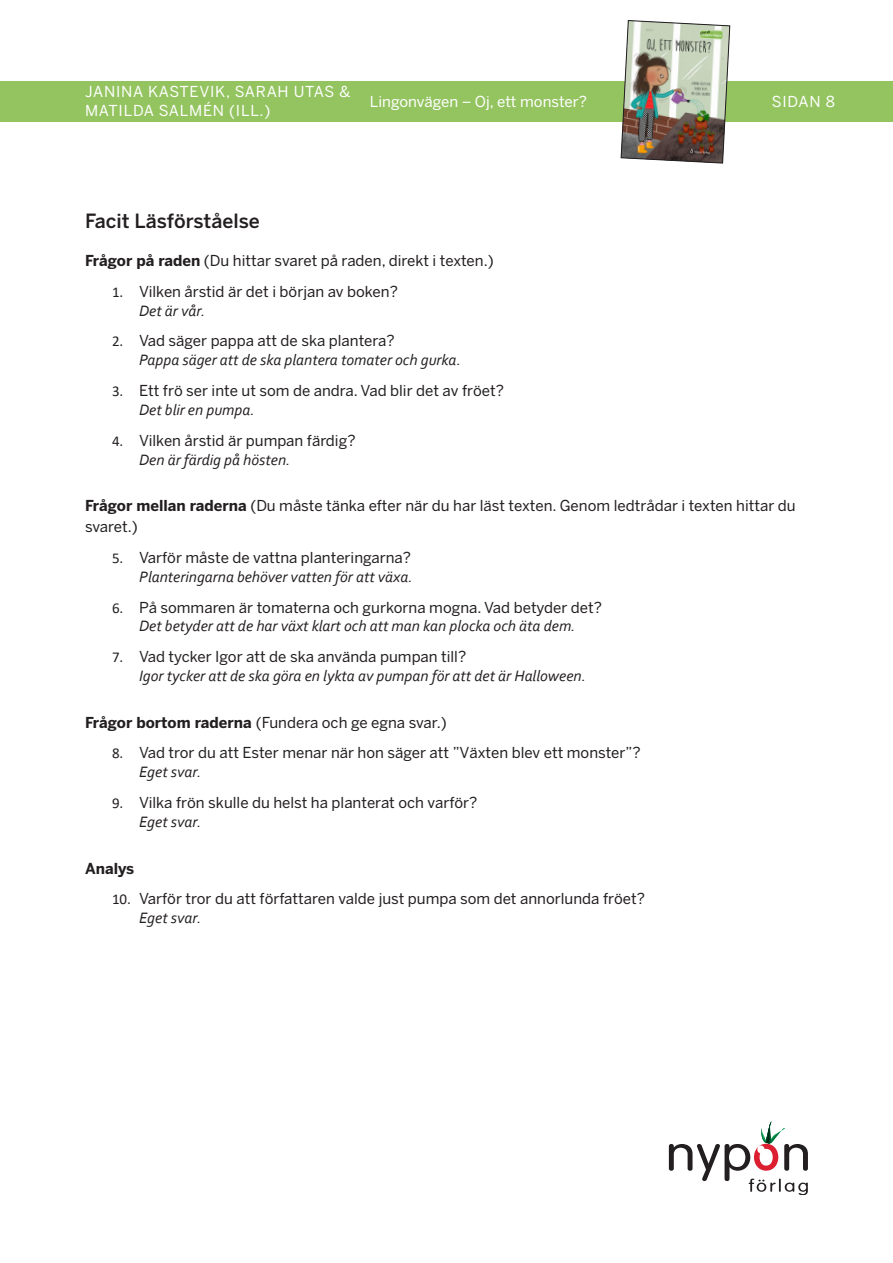
<style>
.page{position:relative;width:893px;height:1263px;background:#fff}
.page>*{position:absolute;margin:0;border:0;box-sizing:border-box;transform-origin:0 0}
.t1{font:500 19.5px "Benton Sans";color:#231f20}
.Svar__Lärarmaterial{font:italic 15.75px "Corbel";color:#231f20}
.Mellanrubik{font:15px/21px "Benton Sans";color:#231f20}
.t2{font:15px/19.5px "Benton Sans";letter-spacing:.05em;color:#fff}
.t3{font:15px "Benton Sans";color:#fff}
.t4{font:15px "Benton Sans";letter-spacing:.025em;color:#fff}
.Mellanrubik-2{font:700 15px "Benton Sans";color:#231f20}
.s1{font-weight:700}
.s2{font-family:"Calibri"}
</style>
<div class="page">
<div style="left:0;top:81px;width:893px;height:40px;background:#94c460"></div>
<svg style="left:669px;top:1121px;width:139px;height:74px"></svg>
<img style="left:621px;top:20px;width:109px;height:144px">
<p class="t2" style="left:85px;top:82px;width:267px">JANINA KASTEVIK, SARAH UTAS &amp;<br>MATILDA SALMÉN (ILL.)</p>
<p class="t3" style="left:370px;top:93px;width:219px">Lingonvägen – Oj, ett monster?</p>
<p class="t4" style="left:772px;top:93px;width:64px">SIDAN 8</p>
<h1 class="t1" style="left:85px;top:210px;width:176px">Facit Läsförståelse</h1>
<p class="Mellanrubik" style="left:85px;top:250px;width:410px"><span class="s1">Frågor på raden</span> (Du hittar svaret på raden, direkt i texten.)</p>
<p class="Mellanrubik" style="left:112px;top:281px;width:287px"><span class="s2">1.</span> Vilken årstid är det i början av boken?</p>
<p class="Svar__Lärarmaterial" style="left:139px;top:301px;width:68px">Det är vår.</p>
<p class="Mellanrubik" style="left:112px;top:331px;width:284px"><span class="s2">2.</span> Vad säger pappa att de ska plantera?</p>
<p class="Svar__Lärarmaterial" style="left:139px;top:350px;width:323px">Pappa säger att de ska plantera tomater och gurka.</p>
<p class="Mellanrubik" style="left:112px;top:380px;width:394px"><span class="s2">3.</span> Ett frö ser inte ut som de andra. Vad blir det av fröet?</p>
<p class="Svar__Lärarmaterial" style="left:139px;top:400px;width:117px">Det blir en pumpa.</p>
<p class="Mellanrubik" style="left:112px;top:430px;width:245px"><span class="s2">4.</span> Vilken årstid är pumpan färdig?</p>
<p class="Svar__Lärarmaterial" style="left:139px;top:450px;width:153px">Den är färdig på hösten.</p>
<p class="Mellanrubik" style="left:85px;top:495px;width:712px"><span class="s1">Frågor mellan raderna</span> (Du måste tänka efter när du har läst texten. Genom ledtrådar i texten hittar du svaret.)</p>
<p class="Mellanrubik" style="left:112px;top:547px;width:300px"><span class="s2">5.</span> Varför måste de vattna planteringarna?</p>
<p class="Svar__Lärarmaterial" style="left:139px;top:567px;width:275px">Planteringarna behöver vatten för att växa.</p>
<p class="Mellanrubik" style="left:112px;top:597px;width:491px"><span class="s2">6.</span> På sommaren är tomaterna och gurkorna mogna. Vad betyder det?</p>
<p class="Svar__Lärarmaterial" style="left:139px;top:616px;width:438px">Det betyder att de har växt klart och att man kan plocka och äta dem.</p>
<p class="Mellanrubik" style="left:112px;top:646px;width:356px"><span class="s2">7.</span> Vad tycker Igor att de ska använda pumpan till?</p>
<p class="Svar__Lärarmaterial" style="left:139px;top:666px;width:448px">Igor tycker att de ska göra en lykta av pumpan för att det är Halloween.</p>
<p class="Mellanrubik" style="left:85px;top:712px;width:363px"><span class="s1">Frågor bortom raderna</span> (Fundera och ge egna svar.)</p>
<p class="Mellanrubik" style="left:112px;top:743px;width:530px"><span class="s2">8.</span> Vad tror du att Ester menar när hon säger att ”Växten blev ett monster”?</p>
<p class="Svar__Lärarmaterial" style="left:139px;top:762px;width:64px">Eget svar.</p>
<p class="Mellanrubik" style="left:112px;top:792px;width:367px"><span class="s2">9.</span> Vilka frön skulle du helst ha planterat och varför?</p>
<p class="Svar__Lärarmaterial" style="left:139px;top:812px;width:64px">Eget svar.</p>
<p class="Mellanrubik-2" style="left:85px;top:859px;width:51px">Analys</p>
<p class="Mellanrubik" style="left:112px;top:888px;width:535px"><span class="s2">10.</span> Varför tror du att författaren valde just pumpa som det annorlunda fröet?</p>
<p class="Svar__Lärarmaterial" style="left:139px;top:908px;width:64px">Eget svar.</p>
</div>
